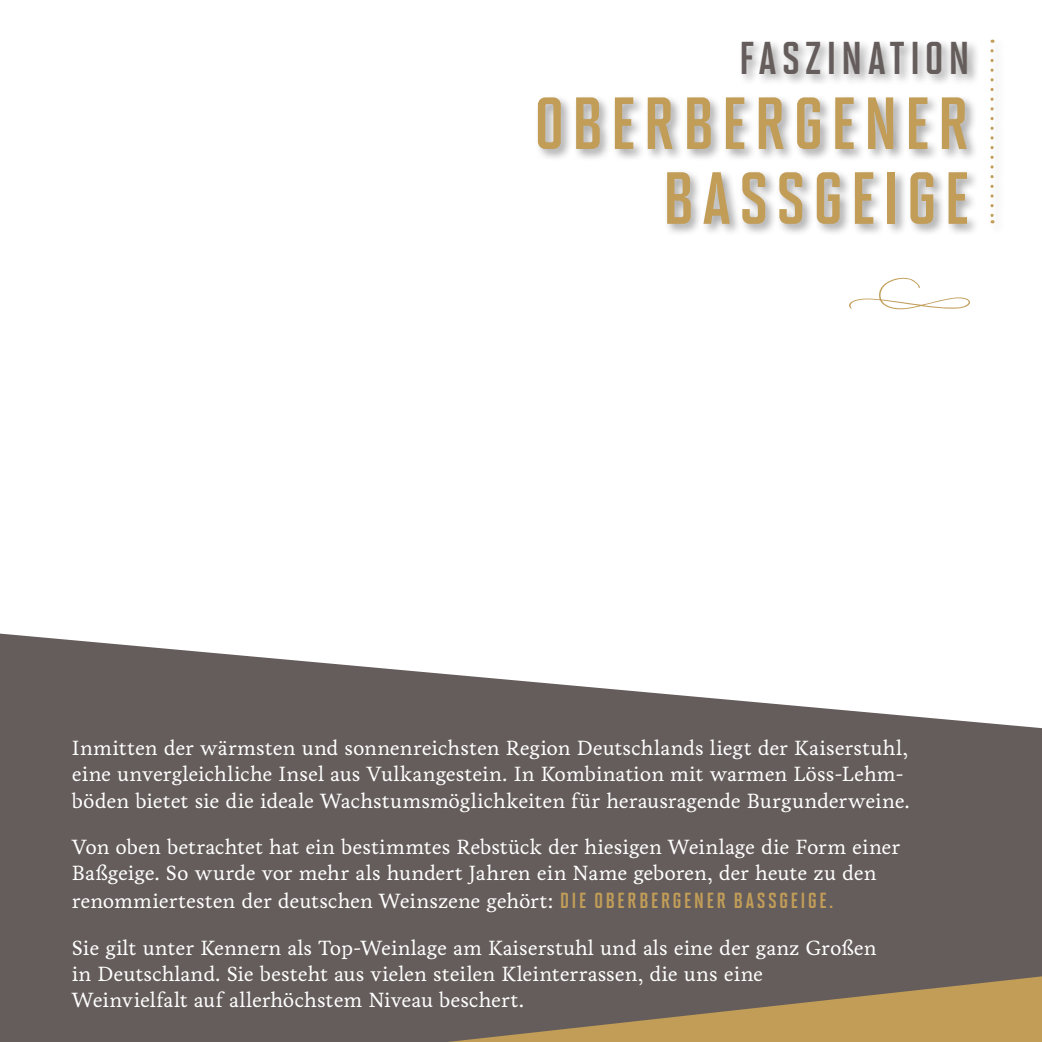
<style>
.page{position:relative;width:1042px;height:1042px;background:#fff}
.page>*{position:absolute;margin:0;border:0;box-sizing:border-box;transform-origin:0 0}
.t1{font:73.67px/74.9px "Solano Gothic MVB Bd Cap";letter-spacing:.095em;color:#c19d58;text-align:right}
.t2{font:46.02px "Solano Gothic MVB Bd SC";letter-spacing:.1em;color:#655d5b}
.t3{font:21px/26.2px "Livory";color:#fff}
.s1{font-family:"Solano Gothic MVB Bd Cap";font-size:21.88px;color:#c19d58}
</style>
<div class="page">
<svg style="left:0;top:633px;width:1042px;height:409px;background:#787170"></svg>
<svg style="left:447px;top:976px;width:595px;height:66px;background:#927c59"></svg>
<svg style="left:849px;top:278px;width:121px;height:31px"></svg>
<div style="left:534px;top:36px;width:472px;height:200px;background:#000;opacity:.37"></div>
<svg style="left:990px;top:51px;width:3px;height:172px"></svg>
<h2 class="t2" style="left:739px;top:33px;width:233px">FASZINATION</h2>
<h1 class="t1" style="left:534px;top:86px;width:437px">OBERBERGENER<br>BASSGEIGE</h1>
<p class="t3" style="left:72px;top:735px;width:839px">Inmitten der wärmsten und sonnenreichsten Region Deutschlands liegt der Kaiserstuhl, eine unvergleichliche Insel aus Vulkangestein. In Kombination mit warmen Löss-Lehm&shy;böden bietet sie die ideale Wachstumsmöglichkeiten für herausragende Burgunderweine.</p>
<p class="t3" style="left:72px;top:833px;width:830px;line-height:27.1px">Von oben betrachtet hat ein bestimmtes Rebstück der hiesigen Weinlage die Form einer<br>Baßgeige. So wurde vor mehr als hundert Jahren ein Name geboren, der heute zu den renommiertesten der deutschen Weinszene gehört: <span class="s1">DIE OBERBERGENER B A SSGEIGE .</span></p>
<p class="t3" style="left:72px;top:934px;width:806px">Sie gilt unter Kennern als Top-Weinlage am Kaiserstuhl und als eine der ganz Großen in Deutschland. Sie besteht aus vielen steilen Kleinterrassen, die uns eine<br>Weinvielfalt auf allerhöchstem Niveau beschert.</p>
</div>
